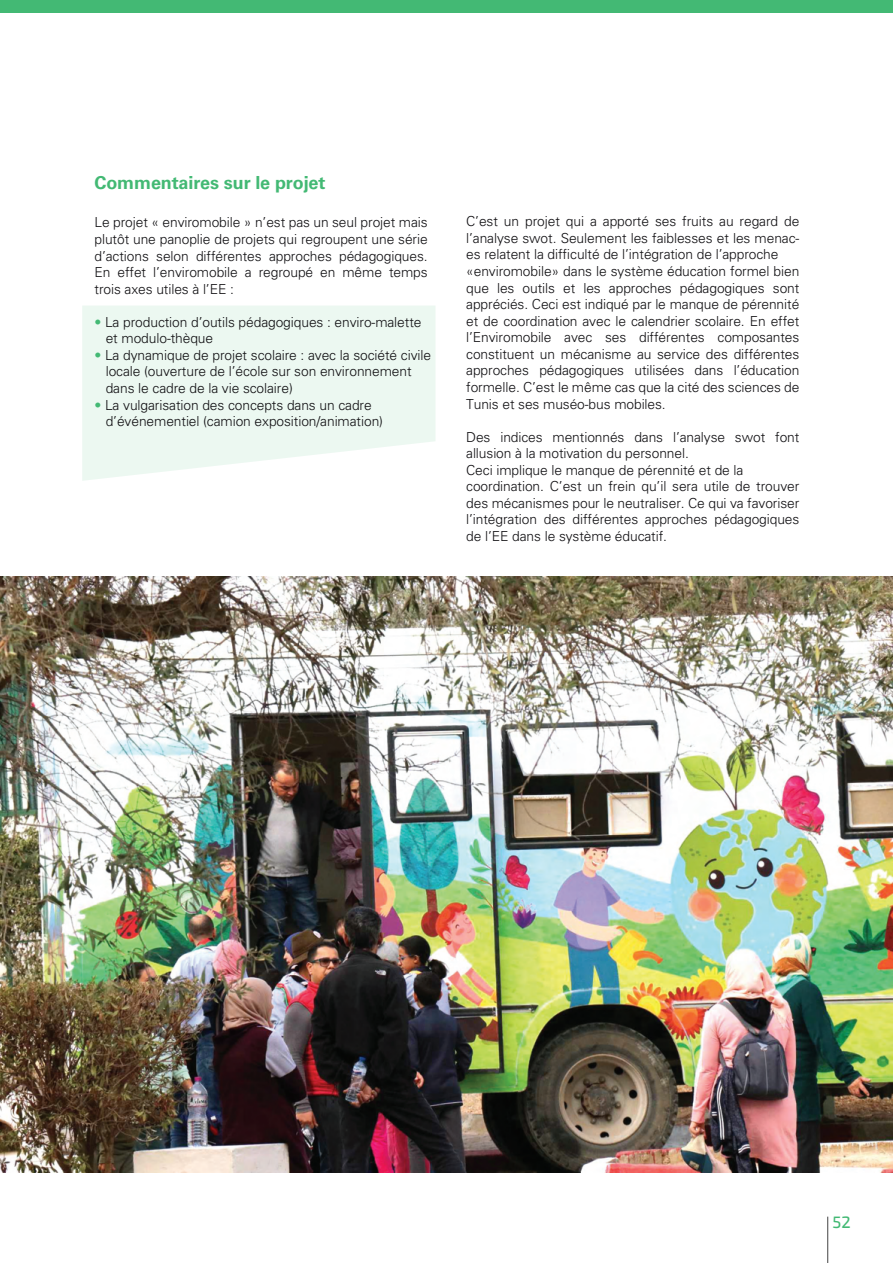
<style>
.page{position:relative;width:893px;height:1263px;background:#fff}
.page>*{position:absolute;margin:0;border:0;box-sizing:border-box;transform-origin:0 0}
.t1{font:700 18px "Univers LT Std";letter-spacing:-.005em;color:#43b974}
.t2{font:500 16.5px "Exo 2";color:#43b974}
.t3{font:300 13.8px/16.5px "Univers LT Std";letter-spacing:-.005em;color:#111013}
.s1{color:#43b974}
</style>
<div class="page">
<svg style="left:82px;top:306px;width:353px;height:175px;background:#eef8f2"></svg>
<div style="left:0;top:0;width:893px;height:13px;background:#43b974"></div>
<hr style="left:827px;top:1216px;width:1px;height:47px;background:#434343">
<img style="left:0;top:577px;width:893px;height:595px">
<h1 class="t1" style="left:95px;top:172px;width:232px">Commentaires sur le projet</h1>
<p class="t3" style="left:95px;top:214px;width:335px;text-align:justify">Le projet « enviromobile » n’est pas un seul projet mais plutôt une panoplie de projets qui regroupent une série d’actions selon différentes approches pédagogiques.<br>En effet l’enviromobile a regroupé en même temps trois axes utiles à l’EE :</p>
<p class="t3" style="left:106px;top:314px;width:317px;text-indent:-11px"><span class="s1">•</span> La production d’outils pédagogiques : enviro-malette et modulo-thèque</p>
<p class="t3" style="left:106px;top:347px;width:327px;text-indent:-11px"><span class="s1">•</span> La dynamique de projet scolaire : avec la société civile locale (ouverture de l’école sur son environnement dans le cadre de la vie scolaire)</p>
<p class="t3" style="left:106px;top:396px;width:279px;text-indent:-11px"><span class="s1">•</span> La vulgarisation des concepts dans un cadre d’événementiel (camion exposition/animation)</p>
<p class="t3" style="left:466px;top:213px;width:335px">C’est un projet qui a apporté ses fruits au regard de l’analyse swot. Seulement les faiblesses et les menac&shy;es relatent la difficulté de l’intégration de l’approche «enviromobile» dans le système éducation formel bien que les outils et les approches pédagogiques sont appréciés. Ceci est indiqué par le manque de pérennité et de coordination avec le calendrier scolaire. En effet l’Enviromobile avec ses différentes composantes constituent un mécanisme au service des différentes approches pédagogiques utilisées dans l’éducation formelle. C’est le même cas que la cité des sciences de Tunis et ses muséo-bus mobiles.</p>
<p class="t3" style="left:466px;top:428px;width:335px">Des indices mentionnés dans l’analyse swot font allusion à la motivation du personnel.<br>Ceci implique le manque de pérennité et de la coordination. C’est un frein qu’il sera utile de trouver des mécanismes pour le neutraliser. Ce qui va favoriser l’intégration des différentes approches pédagogiques de l’EE dans le système éducatif.</p>
<p class="t2" style="left:832px;top:1213px;width:20px">52</p>
</div>
